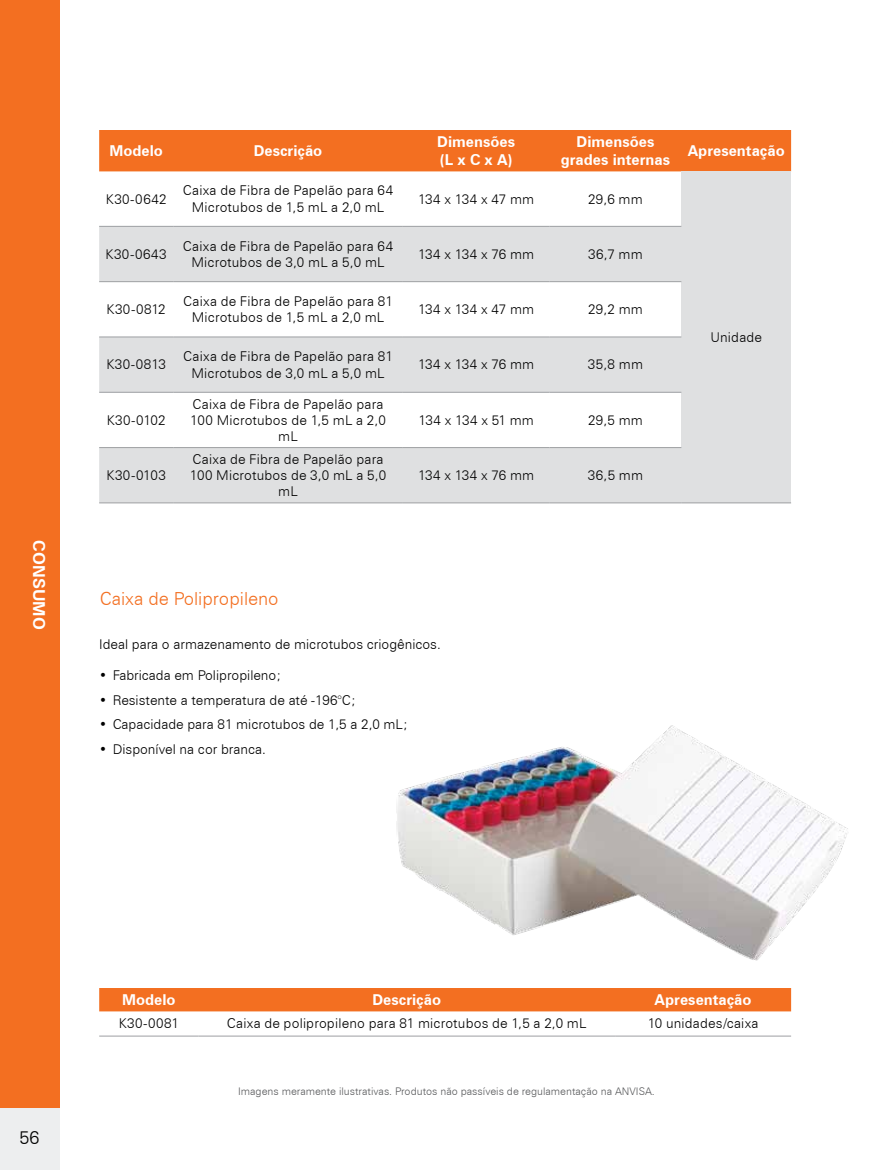
<style>
.page{position:relative;width:893px;height:1170px;background:#fff}
.page>*{position:absolute;margin:0;border:0;box-sizing:border-box;transform-origin:0 0}
.t1{font:300 18px "Zurich BT";color:#f36f21}
.t2{font:300 18px "Zurich BT";color:#000}
.t3{font:700 16.5px "Zurich BT";letter-spacing:.01em;color:#fff}
.t4{font:700 15px/18px "Zurich BT";color:#fff}
.t5{font:300 13.5px/16.2px "Zurich BT";letter-spacing:.01em;color:#000;text-align:center}
.t6{font:300 13.5px "Zurich BT";letter-spacing:-.01em;color:#000}
.t7{font:300 10.5px "Zurich BT";color:#58595b}
</style>
<div class="page">
<div style="left:0;top:1091px;width:60px;height:78px;background:#edeeef"></div>
<div style="left:0;top:0;width:60px;height:1107px;background:#f36f21"></div>
<div style="left:99px;top:130px;width:692px;height:41px;background:#f36f21"></div>
<div style="left:681px;top:171px;width:110px;height:332px;background:#dfe0e1"></div>
<svg style="left:99px;top:227px;width:582px;height:275px;fill:#dfe0e1"></svg>
<hr style="left:99px;top:226px;width:74px;height:1px;background:#9d9fa2">
<hr style="left:403px;top:226px;width:147px;height:1px;background:#9d9fa2">
<hr style="left:550px;top:226px;width:131px;height:1px;background:#9d9fa2">
<hr style="left:99px;top:281px;width:74px;height:1px;background:#9d9fa2">
<hr style="left:173px;top:281px;width:230px;height:1px;background:#9d9fa2">
<hr style="left:403px;top:281px;width:147px;height:1px;background:#9d9fa2">
<hr style="left:550px;top:281px;width:131px;height:1px;background:#9d9fa2">
<hr style="left:99px;top:336px;width:74px;height:1px;background:#9d9fa2">
<hr style="left:173px;top:336px;width:230px;height:1px;background:#9d9fa2">
<hr style="left:403px;top:336px;width:147px;height:1px;background:#9d9fa2">
<hr style="left:550px;top:336px;width:131px;height:1px;background:#9d9fa2">
<hr style="left:99px;top:392px;width:74px;height:1px;background:#9d9fa2">
<hr style="left:403px;top:392px;width:147px;height:1px;background:#9d9fa2">
<hr style="left:550px;top:392px;width:131px;height:1px;background:#9d9fa2">
<hr style="left:99px;top:447px;width:74px;height:1px;background:#9d9fa2">
<hr style="left:173px;top:447px;width:230px;height:1px;background:#9d9fa2">
<hr style="left:403px;top:447px;width:147px;height:1px;background:#9d9fa2">
<hr style="left:550px;top:447px;width:131px;height:1px;background:#9d9fa2">
<hr style="left:173px;top:226px;width:230px;height:1px;background:#9d9fa2">
<hr style="left:173px;top:392px;width:230px;height:1px;background:#9d9fa2">
<hr style="left:99px;top:502px;width:74px;height:1px;background:#9d9fa2">
<hr style="left:173px;top:502px;width:230px;height:1px;background:#9d9fa2">
<hr style="left:403px;top:502px;width:147px;height:1px;background:#9d9fa2">
<hr style="left:550px;top:502px;width:131px;height:1px;background:#9d9fa2">
<hr style="left:681px;top:502px;width:110px;height:1px;background:#9d9fa2">
<div style="left:99px;top:988px;width:692px;height:23px;background:#f36f21"></div>
<hr style="left:99px;top:1035px;width:99px;height:1px;background:#9d9fa2">
<hr style="left:198px;top:1035px;width:417px;height:1px;background:#9d9fa2">
<hr style="left:615px;top:1035px;width:176px;height:1px;background:#9d9fa2">
<img style="left:396px;top:725px;width:452px;height:236px">
<p class="t3" style="left:49px;top:540px;width:91px;rotate:90deg">consumo</p>
<p class="t4" style="left:109px;top:142px;width:55px">Modelo</p>
<p class="t4" style="left:254px;top:142px;width:70px">Descrição</p>
<p class="t4" style="left:437px;top:133px;width:79px">Dimensões (L x C x A)</p>
<p class="t4" style="left:561px;top:133px;width:111px;text-align:center">Dimensões grades internas</p>
<p class="t4" style="left:688px;top:142px;width:98px">Apresentação</p>
<p class="t5" style="left:106px;top:190px;width:62px">K30-0642</p>
<p class="t5" style="left:183px;top:182px;width:212px">Caixa de Fibra de Papelão para 64<br>Microtubos de 1,5 mL a 2,0 mL</p>
<p class="t5" style="left:418px;top:190px;width:117px">134 x 134 x 47 mm</p>
<p class="t5" style="left:588px;top:190px;width:56px">29,6 mm</p>
<p class="t5" style="left:106px;top:246px;width:63px">K30-0643</p>
<p class="t5" style="left:183px;top:238px;width:212px">Caixa de Fibra de Papelão para 64<br>Microtubos de 3,0 mL a 5,0 mL</p>
<p class="t5" style="left:418px;top:246px;width:118px">134 x 134 x 76 mm</p>
<p class="t5" style="left:588px;top:246px;width:56px">36,7 mm</p>
<p class="t5" style="left:107px;top:301px;width:61px">K30-0812</p>
<p class="t5" style="left:183px;top:293px;width:211px">Caixa de Fibra de Papelão para 81<br>Microtubos de 1,5 mL a 2,0 mL</p>
<p class="t5" style="left:418px;top:301px;width:117px">134 x 134 x 47 mm</p>
<p class="t5" style="left:588px;top:301px;width:56px">29,2 mm</p>
<p class="t5" style="left:107px;top:356px;width:61px">K30-0813</p>
<p class="t5" style="left:183px;top:348px;width:211px">Caixa de Fibra de Papelão para 81<br>Microtubos de 3,0 mL a 5,0 mL</p>
<p class="t5" style="left:418px;top:356px;width:118px">134 x 134 x 76 mm</p>
<p class="t5" style="left:588px;top:356px;width:57px">35,8 mm</p>
<p class="t5" style="left:107px;top:412px;width:61px">K30-0102</p>
<p class="t5" style="left:190px;top:395px;width:197px">Caixa de Fibra de Papelão para<br>100 Microtubos de 1,5 mL a 2,0 mL</p>
<p class="t6" style="left:418px;top:412px;width:117px">134 x 134 x 51 mm</p>
<p class="t5" style="left:588px;top:412px;width:56px">29,5 mm</p>
<p class="t5" style="left:107px;top:467px;width:61px">K30-0103</p>
<p class="t5" style="left:190px;top:451px;width:198px">Caixa de Fibra de Papelão para<br>100 Microtubos de 3,0 mL a 5,0 mL</p>
<p class="t5" style="left:418px;top:467px;width:118px">134 x 134 x 76 mm</p>
<p class="t5" style="left:588px;top:467px;width:57px">36,5 mm</p>
<h1 class="t1" style="left:100px;top:587px;width:180px">Caixa de Polipropileno</h1>
<p class="t5" style="left:99px;top:635px;width:343px">Ideal para o armazenamento de microtubos criogênicos.</p>
<p class="t5" style="left:99px;top:666px;width:184px">• Fabricada em Polipropileno;</p>
<p class="t5" style="left:99px;top:691px;width:258px">• Resistente a temperatura de até -196°C;</p>
<p class="t5" style="left:99px;top:716px;width:310px">• Capacidade para 81 microtubos de 1,5 a 2,0 mL;</p>
<p class="t5" style="left:99px;top:741px;width:168px">• Disponível na cor branca.</p>
<p class="t5" style="left:710px;top:329px;width:53px">Unidade</p>
<h1 class="t2" style="left:20px;top:1126px;width:21px">56</h1>
<p class="t4" style="left:122px;top:990px;width:55px">Modelo</p>
<p class="t4" style="left:372px;top:990px;width:70px">Descrição</p>
<p class="t4" style="left:655px;top:990px;width:98px">Apresentação</p>
<p class="t5" style="left:119px;top:1015px;width:62px">K30-0081</p>
<p class="t5" style="left:227px;top:1015px;width:361px">Caixa de polipropileno para 81 microtubos de 1,5 a 2,0 mL</p>
<p class="t5" style="left:648px;top:1015px;width:112px">10 unidades/caixa</p>
<p class="t7" style="left:238px;top:1084px;width:418px">Imagens meramente ilustrativas. Produtos não passíveis de regulamentação na ANVISA.</p>
</div>
